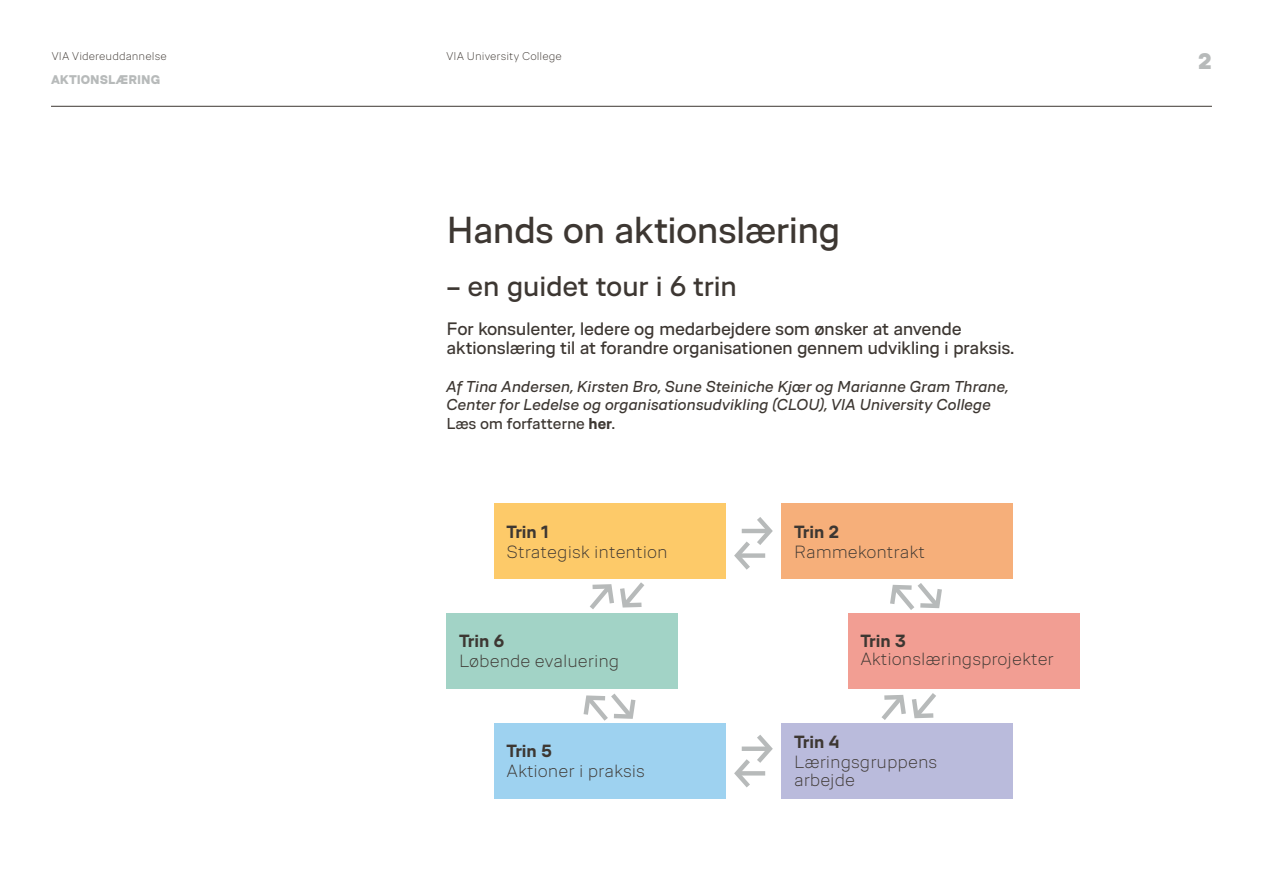
<style>
.page{position:relative;width:1263px;height:893px;background:#fff}
.page>*{position:absolute;margin:0;border:0;box-sizing:border-box;transform-origin:0 0}
.t1{font:37.5px "VIA Type";letter-spacing:-.025em;color:#3d3732}
.t2{font:28.5px "VIA Type";letter-spacing:-.025em;color:#3d3732}
.t3{font:900 22.5px "VIA Type";color:#b7baba}
.t4{font:18px/19.5px "VIA Type";letter-spacing:-.02em;color:#3d3732}
.t5{font:300 17.7px/17.7px "VIA Type";color:#3d3732}
.t6{font:700 17.7px "VIA Type";color:#3d3732}
.t7{font:italic 15.75px/18px "VIA Type";letter-spacing:-.01em;color:#3d3732}
.t8{font:15.75px "VIA Type";letter-spacing:-.01em;color:#3d3732}
.t9{font:900 12.6px "VIA Type";color:#b7baba}
.t10{font:300 11.25px "VIA Type";letter-spacing:.005em;color:#3d3732}
.s1{font-weight:700}
</style>
<div class="page">
<hr style="left:51px;top:106px;width:1161px;height:1px;background:#3d3732">
<div style="left:494px;top:504px;width:231px;height:75px;background:#fdca69"></div>
<div style="left:782px;top:504px;width:231px;height:75px;background:#f6af7a"></div>
<div style="left:848px;top:614px;width:231px;height:75px;background:#f29e93"></div>
<div style="left:782px;top:723px;width:231px;height:75px;background:#babbdc"></div>
<div style="left:494px;top:723px;width:231px;height:75px;background:#9ed2f0"></div>
<div style="left:446px;top:614px;width:232px;height:75px;background:#a2d3c6"></div>
<svg style="left:583px;top:693px;width:53px;height:28px"></svg>
<svg style="left:887px;top:583px;width:58px;height:31px"></svg>
<svg style="left:585px;top:582px;width:64px;height:32px"></svg>
<svg style="left:881px;top:693px;width:55px;height:27px"></svg>
<svg style="left:734px;top:735px;width:39px;height:53px"></svg>
<svg style="left:734px;top:517px;width:39px;height:53px"></svg>
<p class="t10" style="left:52px;top:50px;width:116px">VIA Videreuddannelse</p>
<p class="t10" style="left:446px;top:50px;width:117px">VIA University College</p>
<h3 class="t3" style="left:1198px;top:47px;width:15px">2</h3>
<p class="t9" style="left:51px;top:71px;width:111px">AKTIONSLÆRING</p>
<h1 class="t1" style="left:446px;top:209px;width:396px">Hands on aktionslæring</h1>
<h2 class="t2" style="left:446px;top:270px;width:292px">– en guidet tour i 6 trin</h2>
<p class="t4" style="left:446px;top:319px;width:569px">For konsulenter, ledere og medarbejdere som ønsker at anvende aktionslæring til at forandre organisationen gennem udvikling i praksis.</p>
<p class="t7" style="left:446px;top:377px;width:564px">Af Tina Andersen, Kirsten Bro, Sune Steiniche Kjær og Marianne Gram Thrane,<br>Center for Ledelse og organisationsudvikling (CLOU), VIA University College</p>
<p class="t8" style="left:446px;top:415px;width:170px">Læs om forfatterne <span class="s1">her</span>.</p>
<p class="t6" style="left:506px;top:521px;width:44px">Trin 1</p>
<p class="t5" style="left:506px;top:543px;width:163px">Strategisk intention</p>
<p class="t6" style="left:459px;top:631px;width:47px">Trin 6</p>
<p class="t5" style="left:459px;top:652px;width:162px">Løbende evaluering</p>
<p class="t6" style="left:506px;top:741px;width:47px">Trin 5</p>
<p class="t5" style="left:506px;top:762px;width:140px">Aktioner i praksis</p>
<p class="t6" style="left:794px;top:521px;width:47px">Trin 2</p>
<p class="t5" style="left:794px;top:543px;width:132px">Rammekontrakt</p>
<p class="t6" style="left:860px;top:631px;width:47px">Trin 3</p>
<p class="t5" style="left:860px;top:650px;width:195px">Aktionslæringsprojekter</p>
<p class="t6" style="left:794px;top:732px;width:47px">Trin 4</p>
<p class="t5" style="left:794px;top:753px;width:145px">Læringsgruppens arbejde</p>
</div>
